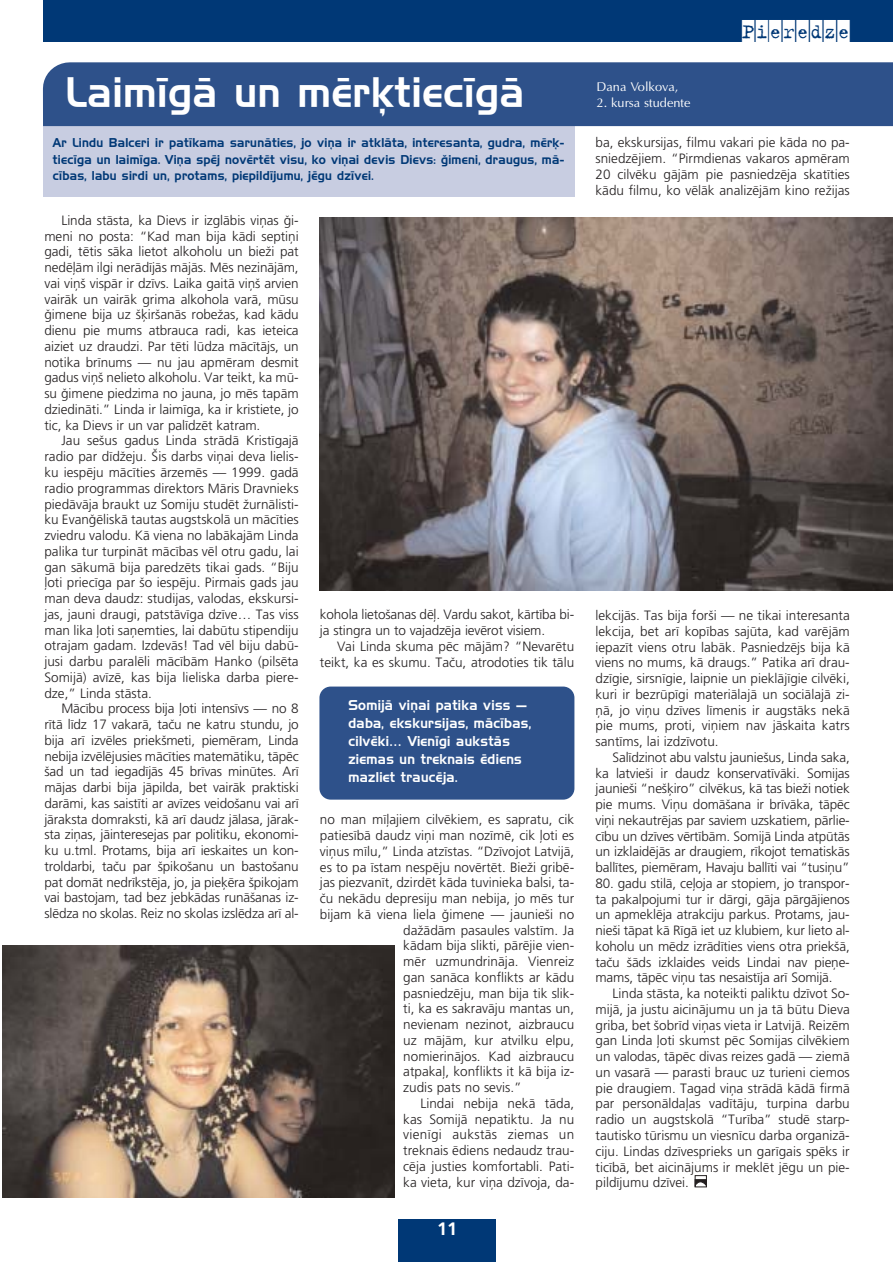
<style>
.page{position:relative;width:893px;height:1262px;background:#fff}
.page>*{position:absolute;margin:0;border:0;box-sizing:border-box;transform-origin:0 0}
.t1{font:45px "Lat Handel Gothic";color:#fff;scale:.93 1}
.t2{font:22.5px "Trixie Lat Cameo";letter-spacing:.055em;color:#fff}
.t3{font:700 18px "Lat Frutiger";color:#fff}
.t4{font:15px/18px "Lat Handel Gothic";color:#fff;scale:.93 1}
.t5{font:300 13.5px/15.8px "Frutiger Lat";color:#231f20;text-align:justify}
.t6{font:13.5px/16.2px "Lat Handel Gothic";color:#003876;text-align:justify;scale:.93 1}
.t7{font:13.5px "Lat Optima";color:#fff}
.t8{font:300 13.5px "Frutiger Lat";letter-spacing:.02em;color:#231f20}
</style>
<div class="page">
<div style="left:43px;top:0;width:849px;height:41px;background:#003876"></div>
<div style="left:398px;top:1219px;width:98px;height:42px;background:#003876"></div>
<svg style="left:695px;top:1175px;width:11px;height:11px"></svg>
<svg style="left:695px;top:1177px;width:11px;height:8px"></svg>
<div style="left:319px;top:686px;width:255px;height:113px;background:#2e518a;border-radius:11px"></div>
<div style="left:43px;top:126px;width:531px;height:70px;background:#c8cde1"></div>
<div style="left:43px;top:62px;width:849px;height:64px;background:#2e518a"></div>
<img style="left:2px;top:945px;width:392px;height:252px">
<img style="left:320px;top:218px;width:572px;height:372px">
<h1 class="t1" style="left:66px;top:75px;width:495px">Laimîgå un mér˚tiecîgå</h1>
<p class="t7" style="left:596px;top:81px;width:83px">Dana Volkova,</p>
<p class="t7" style="left:596px;top:98px;width:95px">2. kursa studente</p>
<h2 class="t2" style="left:742px;top:20px;width:109px">PIEREDZE</h2>
<p class="t6" style="left:53px;top:135px;width:551px">Ar Lindu Balceri ir patîkama sarunåties, jo viña ir atklåta, interesanta, gudra, mér˚- tiecîga un laimîga. Viña spéj novértét visu, ko viñai devis Dievs: ©imeni, draugus, må&shy;cîbas, labu sirdi un, protams, piepildîjumu, jégu dzîvei.</p>
<p class="t5" style="left:44px;top:213px;width:256px;text-indent:17px">Linda ståsta, ka Dievs ir izglåbis viñas ©i&shy;meni no posta: “Kad man bija kådi septiñi gadi, tétis såka lietot alkoholu un bieΩi pat nedé¬åm ilgi nerådîjås måjås. Més nezinåjåm, vai viñß vispår ir dzîvs. Laika gaitå viñß arvien vairåk un vairåk grima alkohola varå, müsu ©imene bija uz ß˚irßanås robeΩas, kad kådu dienu pie mums atbrauca radi, kas ieteica aiziet uz draudzi. Par téti lüdza måcîtåjs, un notika brînums — nu jau apméram desmit gadus viñß nelieto alkoholu. Var teikt, ka mü&shy;su ©imene piedzima no jauna, jo més tapåm dziedinåti.” Linda ir laimîga, ka ir kristiete, jo tic, ka Dievs ir un var palîdzét katram.</p>
<p class="t5" style="left:44px;top:433px;width:256px;text-indent:17px">Jau seßus gadus Linda strådå Kristîgajå radio par dîdΩeju. Íis darbs viñai deva lielis&shy;ku iespéju måcîties årzemés — 1999. gadå radio programmas direktors Måris Dravnieks piedåvåja braukt uz Somiju studét Ωurnålisti&shy;ku Evan©éliskå tautas augstskolå un måcîties zviedru valodu. Kå viena no labåkajåm Linda palika tur turpinåt måcîbas vél otru gadu, lai gan såkumå bija paredzéts tikai gads. “Biju ¬oti priecîga par ßo iespéju. Pirmais gads jau man deva daudz: studijas, valodas, ekskursi&shy;jas, jauni draugi, patståvîga dzîve… Tas viss man lika ¬oti sañemties, lai dabütu stipendiju otrajam gadam. Izdevås! Tad vél biju dabü&shy;jusi darbu paraléli måcîbåm Hanko (pilséta Somijå) avîzé, kas bija lieliska darba piere&shy;dze,” Linda ståsta.</p>
<p class="t5" style="left:44px;top:701px;width:256px;text-indent:17px">Måcîbu process bija ¬oti intensîvs — no 8 rîtå lîdz 17 vakarå, taçu ne katru stundu, jo bija arî izvéles priekßmeti, pieméram, Linda nebija izvéléjusies måcîties matemåtiku, tåpéc ßad un tad iegadîjås 45 brîvas minütes. Arî måjas darbi bija jåpilda, bet vairåk praktiski daråmi, kas saistîti ar avîzes veidoßanu vai arî jåraksta domraksti, kå arî daudz jålasa, jårak&shy;sta ziñas, jåinteresejas par politiku, ekonomi&shy;ku u.tml. Protams, bija arî ieskaites un kon&shy;troldarbi, taçu par ßpikoßanu un bastoßanu pat domåt nedrîkstéja, jo, ja pie˚éra ßpikojam vai bastojam, tad bez jebkådas runåßanas iz&shy;slédza no skolas. Reiz no skolas izslédza arî al-</p>
<p class="t5" style="left:320px;top:607px;width:256px">kohola lietoßanas dé¬. Vardu sakot, kårtîba bi&shy;ja stingra un to vajadzéja ievérot visiem.</p>
<p class="t5" style="left:320px;top:639px;width:256px;text-align:right">Vai Linda skuma péc måjåm? “Nevarétu teikt, ka es skumu. Taçu, atrodoties tik tålu</p>
<p class="t4" style="left:348px;top:697px;width:198px">Somijå viñai patika viss — daba, ekskursijas, måcîbas, cilvéki… Vienîgi aukstås ziemas un treknais édiens mazliet traucéja.</p>
<p class="t5" style="left:320px;top:812px;width:256px">no man mî¬ajiem cilvékiem, es sapratu, cik</p>
<p class="t5" style="left:320px;top:828px;width:256px">patiesîbå daudz viñi man nozîmé, cik ¬oti es</p>
<p class="t5" style="left:320px;top:844px;width:256px">viñus mîlu,” Linda atzîstas. “Dzîvojot Latvijå,</p>
<p class="t5" style="left:320px;top:859px;width:256px">es to pa îstam nespéju novértét. BieΩi gribé-</p>
<p class="t5" style="left:320px;top:875px;width:256px">jas piezvanît, dzirdét kåda tuvinieka balsi, ta-</p>
<p class="t5" style="left:320px;top:891px;width:256px">çu nekådu depresiju man nebija, jo més tur</p>
<p class="t5" style="left:320px;top:907px;width:256px">bijam kå viena liela ©imene — jaunießi no</p>
<p class="t5" style="left:403px;top:922px;width:172px">daΩådåm pasaules valstîm. Ja</p>
<p class="t5" style="left:403px;top:938px;width:172px">kådam bija slikti, påréjie vien-</p>
<p class="t5" style="left:403px;top:954px;width:172px">mér uzmundrinåja. Vienreiz</p>
<p class="t5" style="left:403px;top:970px;width:172px">gan sanåca konflikts ar kådu</p>
<p class="t5" style="left:403px;top:985px;width:172px">pasniedzéju, man bija tik slik-</p>
<p class="t5" style="left:403px;top:1001px;width:172px">ti, ka es sakravåju mantas un,</p>
<p class="t5" style="left:403px;top:1017px;width:172px">nevienam nezinot, aizbraucu</p>
<p class="t5" style="left:403px;top:1033px;width:172px">uz måjåm, kur atvilku elpu,</p>
<p class="t5" style="left:403px;top:1048px;width:172px">nomierinåjos. Kad aizbraucu</p>
<p class="t5" style="left:403px;top:1064px;width:172px">atpaka¬, konflikts it kå bija iz-</p>
<p class="t5" style="left:403px;top:1080px;width:120px">zudis pats no sevis.”</p>
<p class="t5" style="left:420px;top:1096px;width:155px">Lindai nebija nekå tåda,</p>
<p class="t5" style="left:403px;top:1111px;width:172px">kas Somijå nepatiktu. Ja nu</p>
<p class="t8" style="left:403px;top:1128px;width:172px">vienîgi aukstås ziemas un</p>
<p class="t5" style="left:403px;top:1143px;width:172px">treknais édiens nedaudz trau-</p>
<p class="t5" style="left:403px;top:1159px;width:172px">céja justies komfortabli. Pati-</p>
<p class="t5" style="left:403px;top:1174px;width:172px">ka vieta, kur viña dzîvoja, da-</p>
<h3 class="t3" style="left:437px;top:1222px;width:22px">11</h3>
<p class="t5" style="left:595px;top:135px;width:256px">ba, ekskursijas, filmu vakari pie kåda no pa&shy;sniedzéjiem. “Pirmdienas vakaros apméram 20 cilvéku gåjåm pie pasniedzéja skatîties kådu filmu, ko vélåk analizéjåm kino reΩijas</p>
<p class="t5" style="left:595px;top:608px;width:256px">lekcijås. Tas bija forßi — ne tikai interesanta lekcija, bet arî kopîbas sajüta, kad varéjåm iepazît viens otru labåk. Pasniedzéjs bija kå viens no mums, kå draugs.” Patika arî drau&shy;dzîgie, sirsnîgie, laipnie un pieklåjîgie cilvéki, kuri ir bezrüpîgi materiålajå un sociålajå zi&shy;ñå, jo viñu dzîves lîmenis ir augståks nekå pie mums, proti, viñiem nav jåskaita katrs santîms, lai izdzîvotu.</p>
<p class="t5" style="left:595px;top:750px;width:256px;text-indent:17px">Salîdzinot abu valstu jaunießus, Linda saka, ka latvießi ir daudz konservatîvåki. Somijas jaunießi “neß˚iro” cilvékus, kå tas bieΩi notiek pie mums. Viñu domåßana ir brîvåka, tåpéc viñi nekautréjas par saviem uzskatiem, pårlie&shy;cîbu un dzîves vértîbåm. Somijå Linda atpütås un izklaidéjås ar draugiem, rîkojot tematiskås ballîtes, pieméram, Havaju ballîti vai “tusiñu”</p>
<p class="t5" style="left:595px;top:876px;width:256px">80. gadu stilå, ce¬oja ar stopiem, jo transpor&shy;ta pakalpojumi tur ir dårgi, gåja pårgåjienos un apmekléja atrakciju parkus. Protams, jau&shy;nießi tåpat kå Rîgå iet uz klubiem, kur lieto al&shy;koholu un médz izrådîties viens otra priekßå, taçu ßåds izklaides veids Lindai nav pieñe&shy;mams, tåpéc viñu tas nesaistîja arî Somijå.</p>
<p class="t5" style="left:595px;top:986px;width:256px;text-indent:17px">Linda ståsta, ka noteikti paliktu dzîvot So&shy;mijå, ja justu aicinåjumu un ja tå bütu Dieva griba, bet ßobrîd viñas vieta ir Latvijå. Reizém gan Linda ¬oti skumst péc Somijas cilvékiem un valodas, tåpéc divas reizes gadå — ziemå un vasarå — parasti brauc uz turieni ciemos pie draugiem. Tagad viña strådå kådå firmå par personålda¬as vadîtåju, turpina darbu radio un augstskolå “Turîba” studé starp&shy;tautisko türismu un viesnîcu darba organizå&shy;ciju. Lindas dzîvesprieks un garîgais spéks ir ticîbå, bet aicinåjums ir meklét jégu un pie&shy;pildîjumu dzîvei.</p>
</div>
